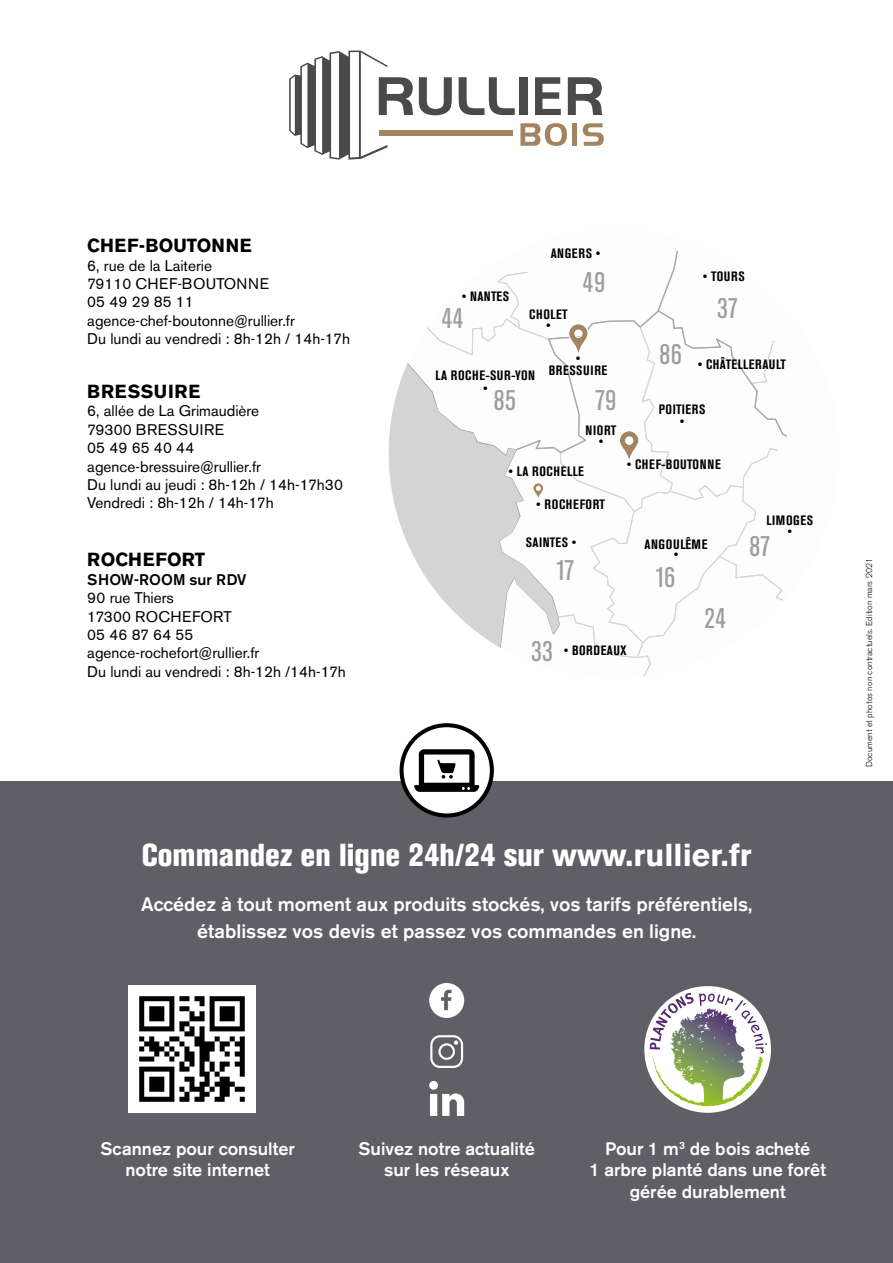
<style>
.page{position:relative;width:893px;height:1263px;background:#fff}
.page>*{position:absolute;margin:0;border:0;box-sizing:border-box;transform-origin:0 0}
.t1{font:800 condensed 31.5px "Akzidenz Grotesk BE";color:#fff}
.t2{font:condensed 28.05px "Akzidenz Grotesk BE";letter-spacing:.005em;color:#9d9d9c}
.t3{font:500 19.5px/27.6px "Akzidenz Grotesk BE";color:#fff;text-align:center}
.t4{font:700 18.75px "Akzidenz Grotesk BE";letter-spacing:.02em;color:#000}
.t5{font:700 18.75px "Akzidenz Grotesk BE";letter-spacing:.04em;color:#000}
.t6{font:500 18px/21.6px "Akzidenz Grotesk BE";color:#fff;text-align:center}
.t7{font:15.3px/18.5px "Akzidenz Grotesk BE";color:#000}
.t8{font:500 15.3px "Akzidenz Grotesk BE";color:#000}
.t9{font:700 condensed 13.5px/11.6px "Akzidenz Grotesk BE";letter-spacing:.045em;color:#000;text-align:center}
.t10{font:700 condensed 13.5px "Akzidenz Grotesk BE";letter-spacing:.025em;color:#000}
.t11{font:300 8.55px "Akzidenz Grotesk BE";letter-spacing:.01em;color:#000}
.s1{font-weight:400;font-size:28.05px;color:#9d9d9c}
.s2{font-weight:700;font-stretch:normal}
</style>
<div class="page">
<svg style="left:388px;top:250px;width:399px;height:427px"></svg>
<div style="left:0;top:781px;width:893px;height:482px;background:#5f5f65"></div>
<svg style="left:520px;top:123px;width:47px;height:23px"></svg>
<div style="left:572px;top:123px;width:5px;height:23px;background:#a18462"></div>
<svg style="left:583px;top:123px;width:21px;height:23px"></svg>
<div style="left:379px;top:130px;width:133px;height:6px;background:#a18462"></div>
<svg style="left:419px;top:77px;width:33px;height:38px"></svg>
<svg style="left:459px;top:77px;width:56px;height:38px"></svg>
<div style="left:519px;top:77px;width:8px;height:38px;background:#4a4a49"></div>
<svg style="left:535px;top:77px;width:26px;height:38px"></svg>
<svg style="left:568px;top:77px;width:34px;height:38px"></svg>
<svg style="left:289px;top:51px;width:124px;height:109px"></svg>
<div style="left:402px;top:725px;width:90px;height:90px;background:#fff;border-radius:50%"></div>
<div style="left:400px;top:723px;width:94px;height:94px;border:4px solid #000;border-radius:50%"></div>
<svg style="left:414px;top:749px;width:66px;height:43px"></svg>
<img style="left:129px;top:986px;width:126px;height:127px">
<div style="left:645px;top:986px;width:126px;height:127px;background:#fff;border-radius:50%"></div>
<svg style="left:650px;top:993px;width:117px;height:113px"></svg>
<svg style="left:429px;top:983px;width:35px;height:35px"></svg>
<div style="left:430px;top:1035px;width:33px;height:33px;border:2px solid #fff;border-radius:9px"></div>
<div style="left:438px;top:1043px;width:17px;height:17px;border:2px solid #fff;border-radius:50%"></div>
<svg style="left:454px;top:1040px;width:4px;height:5px"></svg>
<svg style="left:429px;top:1081px;width:35px;height:35px"></svg>
<p class="t4" style="left:87px;top:235px;width:166px">CHEF-BOUTONNE</p>
<p class="t7" style="left:87px;top:256px;width:264px">6, rue de la Laiterie<br>79110 CHEF-BOUTONNE<br>05 49 29 85 11 agence-chef-boutonne@rullier.fr<br>Du lundi au vendredi : 8h-12h / 14h-17h</p>
<p class="t5" style="left:87px;top:381px;width:115px">BRESSUIRE</p>
<p class="t7" style="left:87px;top:402px;width:257px">6, allée de La Grimaudière<br>79300 BRESSUIRE<br>05 49 65 40 44 agence-bressuire@rullier.fr<br>Du lundi au jeudi : 8h-12h / 14h-17h30<br>Vendredi : 8h-12h / 14h-17h</p>
<p class="t4" style="left:87px;top:549px;width:119px">ROCHEFORT</p>
<p class="t8" style="left:87px;top:570px;width:161px">SHOW-ROOM sur RDV</p>
<p class="t7" style="left:87px;top:589px;width:260px">90 rue Thiers<br>17300 ROCHEFORT<br>05 46 87 64 55 agence-rochefort@rullier.fr<br>Du lundi au vendredi : 8h-12h /14h-17h</p>
<p class="t9" style="left:462px;top:290px;width:49px">• NANTES</p>
<h2 class="t2" style="left:442px;top:303px;width:23px">44</h2>
<p class="t9" style="left:551px;top:248px;width:51px">ANGERS •</p>
<p class="t9" style="left:529px;top:308px;width:40px">CHOLET •</p>
<h2 class="t2" style="left:583px;top:267px;width:24px">49</h2>
<p class="t9" style="left:549px;top:352px;width:60px;line-height:12.6px">•<br>BRESSUIRE</p>
<p class="t9" style="left:435px;top:369px;width:101px;line-height:12.6px">LA ROCHE-SUR-YON •</p>
<h2 class="t2" style="left:494px;top:385px;width:24px">85</h2>
<h2 class="t2" style="left:595px;top:385px;width:23px">79</h2>
<p class="t9" style="left:586px;top:424px;width:32px">NIORT •</p>
<p class="t9" style="left:508px;top:466px;width:77px">• LA ROCHELLE</p>
<p class="t9" style="left:536px;top:499px;width:70px">• ROCHEFORT</p>
<p class="t9" style="left:526px;top:537px;width:52px">SAINTES •</p>
<h2 class="t2" style="left:556px;top:555px;width:20px">17</h2>
<p class="t9" style="left:703px;top:271px;width:43px">• TOURS</p>
<h2 class="t2" style="left:660px;top:338px;width:24px">86</h2>
<h2 class="t2" style="left:717px;top:293px;width:23px">37</h2>
<p class="t10" style="left:698px;top:357px;width:90px">• CHÂTELLERAULT</p>
<p class="t9" style="left:659px;top:404px;width:48px">POITIERS •</p>
<p class="t9" style="left:627px;top:459px;width:96px">• CHEF-BOUTONNE</p>
<p class="t9" style="left:645px;top:539px;width:64px;line-height:9.6px">ANGOULÊME •</p>
<h2 class="t2" style="left:655px;top:561px;width:22px">16</h2>
<h2 class="t2" style="left:704px;top:602px;width:23px">24</h2>
<p class="t9" style="left:767px;top:514px;width:48px">LIMOGES •</p>
<h2 class="t2" style="left:749px;top:531px;width:23px">87</h2>
<p class="t9" style="left:531px;top:645px;width:97px"><span class="s1">33</span> • BORDEAUX</p>
<h1 class="t1" style="left:142px;top:837px;width:611px">Commandez en ligne 24h/24 sur <span class="s2">www.rullier.fr</span></h1>
<p class="t3" style="left:141px;top:890px;width:613px">Accédez à tout moment aux produits stockés, vos tarifs préférentiels, établissez vos devis et passez vos commandes en ligne.</p>
<p class="t11" style="left:864px;top:767px;width:211px;rotate:-90deg">Document et photos non contractuels. Edition mars 2021</p>
<p class="t6" style="left:101px;top:1137px;width:196px">Scannez pour consulter notre site internet</p>
<p class="t6" style="left:359px;top:1137px;width:178px">Suivez notre actualité sur les réseaux</p>
<p class="t6" style="left:589px;top:1137px;width:238px">Pour 1 m<sup>3</sup> de bois acheté<br>1 arbre planté dans une forêt gérée durablement</p>
</div>
